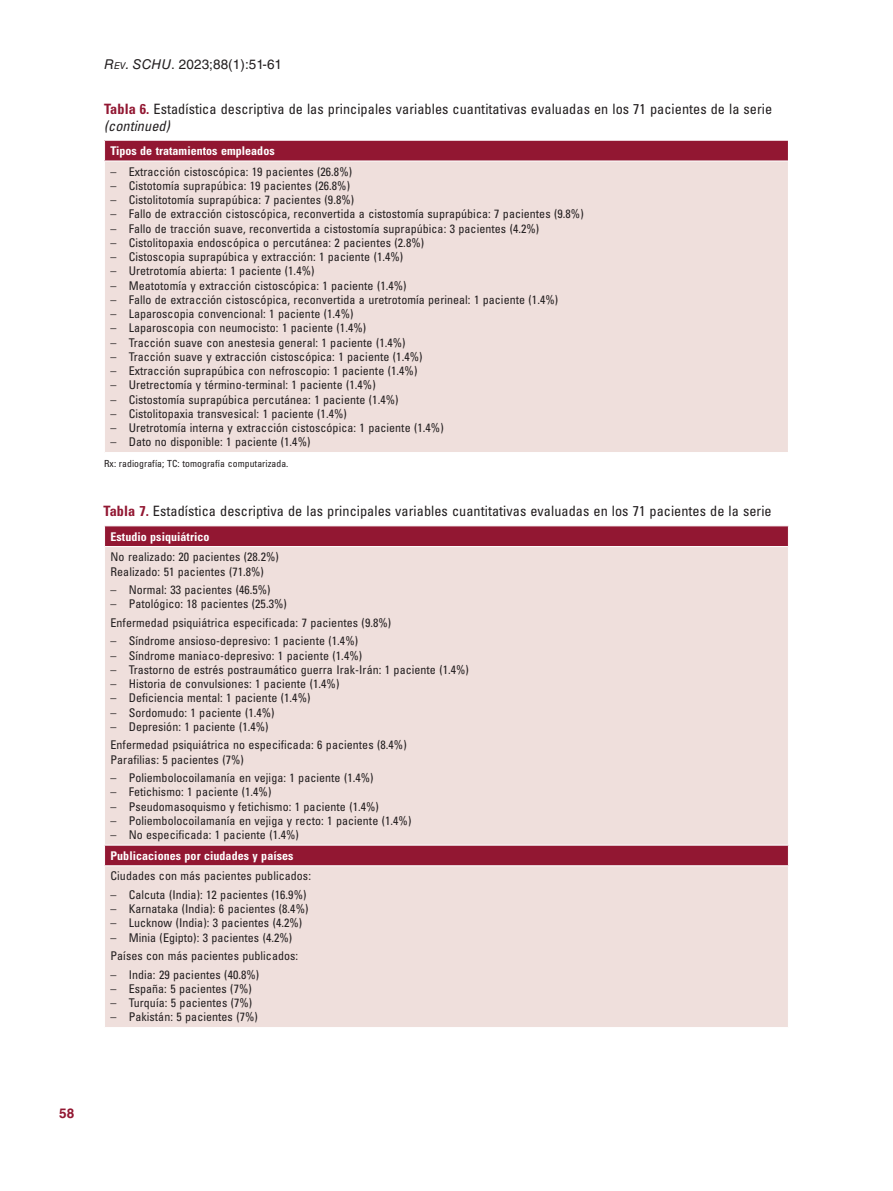
<style>
.page{position:relative;width:893px;height:1191px;background:#fff}
.page>*{position:absolute;margin:0;border:0;box-sizing:border-box;transform-origin:0 0}
.t1{font:condensed 14.25px/16.5px "Univers LT Std";letter-spacing:.005em;color:#231f20}
.t2{font:13.5px "Helvetica LT Std";letter-spacing:.005em;color:#231f20}
.t3{font:700 13.5px "Helvetica LT Std";color:#921732}
.t4{font:condensed 12px/18.5px "Univers LT Std";letter-spacing:.005em;color:#231f20}
.t5{font:700 condensed 12px "Univers LT Std";letter-spacing:.005em;color:#fff}
.t6{font:condensed 9.75px "Univers LT Std";letter-spacing:.005em;color:#231f20}
.s1{font-style:italic}
.s2{font-style:italic;font-size:9.45px}
.s3{font-weight:700;color:#921732}
</style>
<div class="page">
<div style="left:105px;top:140px;width:683px;height:21px;background:#921732"></div>
<div style="left:105px;top:161px;width:683px;height:291px;background:#efdfdc"></div>
<hr style="left:104px;top:140px;width:685px;height:1px;background:#fff">
<svg style="left:104px;top:141px;width:1px;height:20px"></svg>
<hr style="left:104px;top:161px;width:685px;height:1px;background:#fff">
<div style="left:105px;top:526px;width:683px;height:20px;background:#921732"></div>
<div style="left:105px;top:547px;width:683px;height:480px;background:#efdfdc"></div>
<hr style="left:104px;top:844px;width:685px;height:1px;background:#fff">
<hr style="left:104px;top:865px;width:685px;height:1px;background:#fff">
<p class="t2" style="left:104px;top:57px;width:179px"><span class="s1">R</span><span class="s2">ev</span><span class="s1">. SCHU</span>. 2023;88(1):51-61</p>
<p class="t1" style="left:104px;top:101px;width:670px"><span class="s3">Tabla 6.</span> Estadística descriptiva de las principales variables cuantitativas evaluadas en los 71 pacientes de la serie <span class="s1">(continued)</span></p>
<p class="t5" style="left:111px;top:143px;width:166px">Tipos de tratamientos empleados</p>
<p class="t4" style="left:111px;top:162px;width:243px">– Extracción cistoscópica: 19 pacientes (26.8%)</p>
<p class="t4" style="left:111px;top:176px;width:241px">– Cistotomía suprapúbica: 19 pacientes (26.8%)</p>
<p class="t4" style="left:111px;top:190px;width:245px">– Cistolitotomía suprapúbica: 7 pacientes (9.8%)</p>
<p class="t4" style="left:111px;top:205px;width:475px">– Fallo de extracción cistoscópica, reconvertida a cistostomía suprapúbica: 7 pacientes (9.8%)</p>
<p class="t4" style="left:111px;top:219px;width:430px">– Fallo de tracción suave, reconvertida a cistostomía suprapúbica: 3 pacientes (4.2%)</p>
<p class="t4" style="left:111px;top:233px;width:315px">– Cistolitopaxia endoscópica o percutánea: 2 pacientes (2.8%)</p>
<p class="t4" style="left:111px;top:247px;width:294px">– Cistoscopia suprapúbica y extracción: 1 paciente (1.4%)</p>
<p class="t4" style="left:111px;top:262px;width:205px">– Uretrotomía abierta: 1 paciente (1.4%)</p>
<p class="t4" style="left:111px;top:276px;width:298px">– Meatotomía y extracción cistoscópica: 1 paciente (1.4%)</p>
<p class="t4" style="left:111px;top:290px;width:449px">– Fallo de extracción cistoscópica, reconvertida a uretrotomía perineal: 1 paciente (1.4%)</p>
<p class="t4" style="left:111px;top:304px;width:244px">– Laparoscopia convencional: 1 paciente (1.4%)</p>
<p class="t4" style="left:111px;top:319px;width:257px">– Laparoscopia con neumocisto: 1 paciente (1.4%)</p>
<p class="t4" style="left:111px;top:333px;width:297px">– Tracción suave con anestesia general: 1 paciente (1.4%)</p>
<p class="t4" style="left:111px;top:347px;width:313px">– Tracción suave y extracción cistoscópica: 1 paciente (1.4%)</p>
<p class="t4" style="left:111px;top:361px;width:308px">– Extracción suprapúbica con nefroscopio: 1 paciente (1.4%)</p>
<p class="t4" style="left:111px;top:376px;width:267px">– Uretrectomía y término-terminal: 1 paciente (1.4%)</p>
<p class="t4" style="left:111px;top:390px;width:289px">– Cistostomía suprapúbica percutánea: 1 paciente (1.4%)</p>
<p class="t4" style="left:111px;top:404px;width:238px">– Cistolitopaxia transvesical: 1 paciente (1.4%)</p>
<p class="t4" style="left:111px;top:418px;width:335px">– Uretrotomía interna y extracción cistoscópica: 1 paciente (1.4%)</p>
<p class="t4" style="left:111px;top:433px;width:201px">– Dato no disponible: 1 paciente (1.4%)</p>
<p class="t6" style="left:104px;top:457px;width:186px">Rx: radiografía; TC: tomografía computarizada.</p>
<p class="t1" style="left:104px;top:503px;width:670px"><span class="s3">Tabla 7.</span> Estadística descriptiva de las principales variables cuantitativas evaluadas en los 71 pacientes de la serie</p>
<p class="t5" style="left:111px;top:529px;width:100px">Estudio psiquiátrico</p>
<p class="t4" style="left:111px;top:549px;width:170px;line-height:14.2px">No realizado: 20 pacientes (28.2%)<br>Realizado: 51 pacientes (71.8%)</p>
<p class="t4" style="left:111px;top:580px;width:162px">– Normal: 33 pacientes (46.5%)</p>
<p class="t4" style="left:111px;top:594px;width:282px">– Patológico: 18 pacientes (25.3%)<br>Enfermedad psiquiátrica especificada: 7 pacientes (9.8%)</p>
<p class="t4" style="left:111px;top:631px;width:249px">– Síndrome ansioso-depresivo: 1 paciente (1.4%)</p>
<p class="t4" style="left:111px;top:646px;width:253px">– Síndrome maniaco-depresivo: 1 paciente (1.4%)</p>
<p class="t4" style="left:111px;top:660px;width:360px">– Trastorno de estrés postraumático guerra Irak-Irán: 1 paciente (1.4%)</p>
<p class="t4" style="left:111px;top:674px;width:230px">– Historia de convulsiones: 1 paciente (1.4%)</p>
<p class="t4" style="left:111px;top:688px;width:201px">– Deficiencia mental: 1 paciente (1.4%)</p>
<p class="t4" style="left:111px;top:703px;width:166px">– Sordomudo: 1 paciente (1.4%)</p>
<p class="t4" style="left:111px;top:717px;width:298px">– Depresión: 1 paciente (1.4%)<br>Enfermedad psiquiátrica no especificada: 6 pacientes (8.4%)</p>
<p class="t4" style="left:111px;top:750px;width:135px">Parafilias: 5 pacientes (7%)</p>
<p class="t4" style="left:111px;top:768px;width:265px">– Poliembolocoilamanía en vejiga: 1 paciente (1.4%)</p>
<p class="t4" style="left:111px;top:782px;width:162px">– Fetichismo: 1 paciente (1.4%)</p>
<p class="t4" style="left:111px;top:797px;width:270px">– Pseudomasoquismo y fetichismo: 1 paciente (1.4%)</p>
<p class="t4" style="left:111px;top:811px;width:302px">– Poliembolocoilamanía en vejiga y recto: 1 paciente (1.4%)</p>
<p class="t4" style="left:111px;top:825px;width:190px">– No especificada: 1 paciente (1.4%)</p>
<p class="t5" style="left:111px;top:848px;width:184px">Publicaciones por ciudades y países</p>
<p class="t4" style="left:111px;top:866px;width:202px">Ciudades con más pacientes publicados:</p>
<p class="t4" style="left:111px;top:885px;width:197px">– Calcuta (India): 12 pacientes (16.9%)</p>
<p class="t4" style="left:111px;top:899px;width:199px">– Karnataka (India): 6 pacientes (8.4%)</p>
<p class="t4" style="left:111px;top:913px;width:193px">– Lucknow (India): 3 pacientes (4.2%)</p>
<p class="t4" style="left:111px;top:928px;width:189px">– Minia (Egipto): 3 pacientes (4.2%)<br>Países con más pacientes publicados:</p>
<p class="t4" style="left:111px;top:965px;width:150px">– India: 29 pacientes (40.8%)</p>
<p class="t4" style="left:111px;top:979px;width:143px">– España: 5 pacientes (7%)</p>
<p class="t4" style="left:111px;top:993px;width:143px">– Turquía: 5 pacientes (7%)</p>
<p class="t4" style="left:111px;top:1007px;width:149px">– Pakistán: 5 pacientes (7%)</p>
<p class="t3" style="left:59px;top:1104px;width:17px">58</p>
</div>
